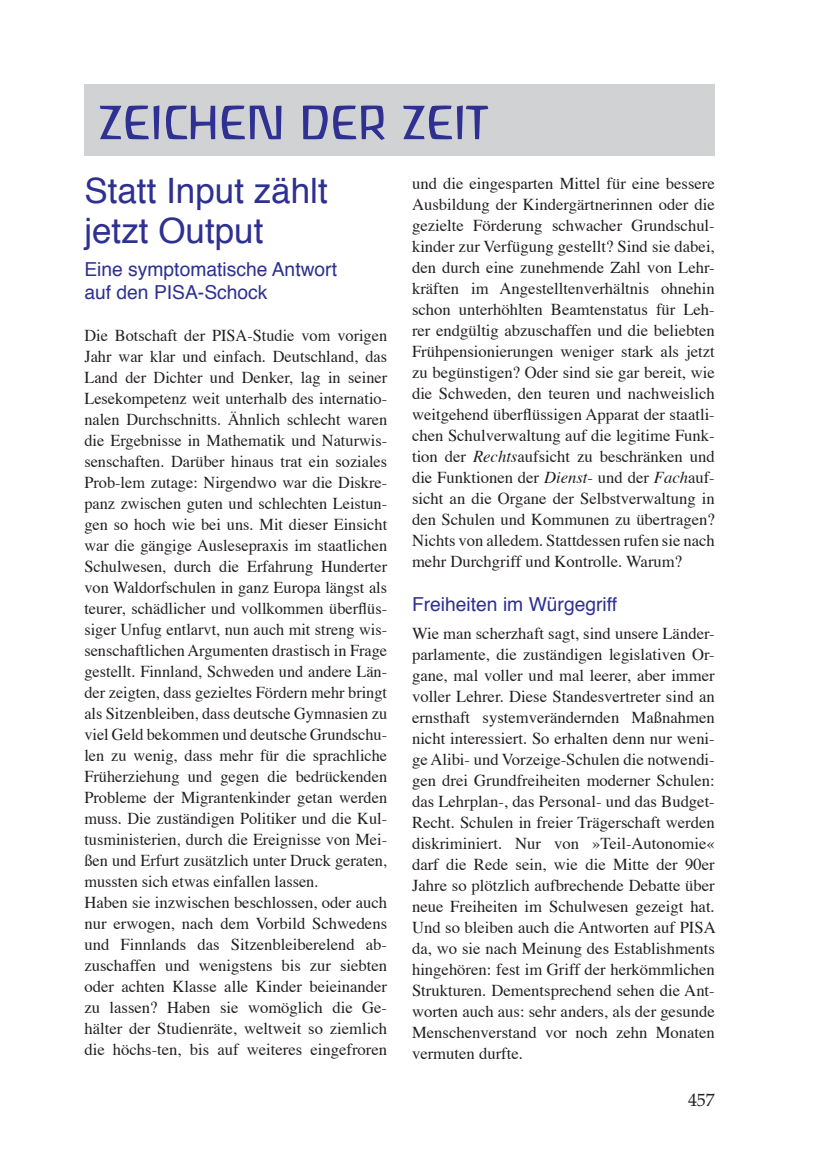
<style>
.page{position:relative;width:829px;height:1176px;background:#fff}
.page>*{position:absolute;margin:0;border:0;box-sizing:border-box;transform-origin:0 0}
.t1{font:49px "Liant";color:#2e3092;scale:1.2 1}
.t2{font:35px/39.4px "Helvetica";color:#2e3092}
.t3{font:19.25px/23.1px "Helvetica";color:#2e3092}
.t4{font:17.85px "Palatino";color:#231f20}
.t5{font:16.62px/21px "Times";color:#231f20;text-align:justify}
.s1{font-style:italic}
</style>
<div class="page">
<div style="left:84px;top:84px;width:630px;height:72px;background:#d1d2d4"></div>
<h1 class="t1" style="left:98px;top:97px;width:326px">ZEICHEN DER ZEIT</h1>
<h2 class="t2" style="left:84px;top:170px;width:245px">Statt Input zählt jetzt Output</h2>
<p class="t3" style="left:84px;top:257px;width:254px">Eine symptomatische Antwort auf den PISA-Schock</p>
<p class="t5" style="left:84px;top:323px;width:304px;text-align:left">Die Botschaft der PISA-Studie vom vorigen Jahr war klar und einfach. Deutschland, das Land der Dichter und Denker, lag in seiner Lesekompetenz weit unterhalb des internatio&shy;nalen Durchschnitts. Ähnlich schlecht waren die Ergebnisse in Mathematik und Naturwis&shy;senschaften. Darüber hinaus trat ein soziales Prob-lem zutage: Nirgendwo war die Diskre&shy;panz zwischen guten und schlechten Leistun&shy;gen so hoch wie bei uns. Mit dieser Einsicht war die gängige Auslesepraxis im staatlichen Schulwesen, durch die Erfahrung Hunderter von Waldorfschulen in ganz Europa längst als teurer, schädlicher und vollkommen überflüs&shy;siger Unfug entlarvt, nun auch mit streng wis&shy;senschaftlichen Argumenten drastisch in Frage gestellt. Finnland, Schweden und andere Län&shy;der zeigten, dass gezieltes Fördern mehr bringt als Sitzenbleiben, dass deutsche Gymnasien zu viel Geld bekommen und deutsche Grundschu&shy;len zu wenig, dass mehr für die sprachliche Früherziehung und gegen die bedrückenden Probleme der Migrantenkinder getan werden muss. Die zuständigen Politiker und die Kul&shy;tusministerien, durch die Ereignisse von Mei&shy;ßen und Erfurt zusätzlich unter Druck geraten, mussten sich etwas einfallen lassen.<br>Haben sie inzwischen beschlossen, oder auch nur erwogen, nach dem Vorbild Schwedens und Finnlands das Sitzenbleiberelend ab&shy;zuschaffen und wenigstens bis zur siebten oder achten Klasse alle Kinder beieinander zu lassen? Haben sie womöglich die Ge&shy;hälter der Studienräte, weltweit so ziemlich die höchs-ten, bis auf weiteres eingefroren</p>
<p class="t5" style="left:412px;top:171px;width:304px">und die eingesparten Mittel für eine bessere Ausbildung der Kindergärtnerinnen oder die gezielte Förderung schwacher Grundschul&shy;kinder zur Verfügung gestellt? Sind sie dabei, den durch eine zunehmende Zahl von Lehr&shy;kräften im Angestelltenverhältnis ohnehin schon unterhöhlten Beamtenstatus für Leh&shy;rer endgültig abzuschaffen und die beliebten Frühpensionierungen weniger stark als jetzt zu begünstigen? Oder sind sie gar bereit, wie die Schweden, den teuren und nachweislich weitgehend überflüssigen Apparat der staatli&shy;chen Schulverwaltung auf die legitime Funk&shy;tion der <span class="s1">Rechts</span>aufsicht zu beschränken und die Funktionen der <span class="s1">Dienst</span>- und der <span class="s1">Fach</span>auf&shy;sicht an die Organe der Selbstverwaltung in den Schulen und Kommunen zu übertragen?<br>Nichts von alledem. Stattdessen rufen sie nach mehr Durchgriff und Kontrolle. Warum?</p>
<p class="t3" style="left:412px;top:591px;width:207px">Freiheiten im Würgegriff</p>
<p class="t5" style="left:412px;top:621px;width:305px">Wie man scherzhaft sagt, sind unsere Länder&shy;parlamente, die zuständigen legislativen Or&shy;gane, mal voller und mal leerer, aber immer voller Lehrer. Diese Standesvertreter sind an ernsthaft systemverändernden Maßnahmen nicht interessiert. So erhalten denn nur weni&shy;ge Alibi- und Vorzeige-Schulen die notwendi&shy;gen drei Grundfreiheiten moderner Schulen: das Lehrplan-, das Personal- und das Budget-Recht. Schulen in freier Trägerschaft werden diskriminiert. Nur von »Teil-Autonomie« darf die Rede sein, wie die Mitte der 90er Jahre so plötzlich aufbrechende Debatte über neue Freiheiten im Schulwesen gezeigt hat.<br>Und so bleiben auch die Antworten auf PISA da, wo sie nach Meinung des Establishments hingehören: fest im Griff der herkömmlichen Strukturen. Dementsprechend sehen die Ant&shy;worten auch aus: sehr anders, als der gesunde Menschenverstand vor noch zehn Monaten vermuten durfte.</p>
<p class="t4" style="left:688px;top:1088px;width:28px">457</p>
</div>
